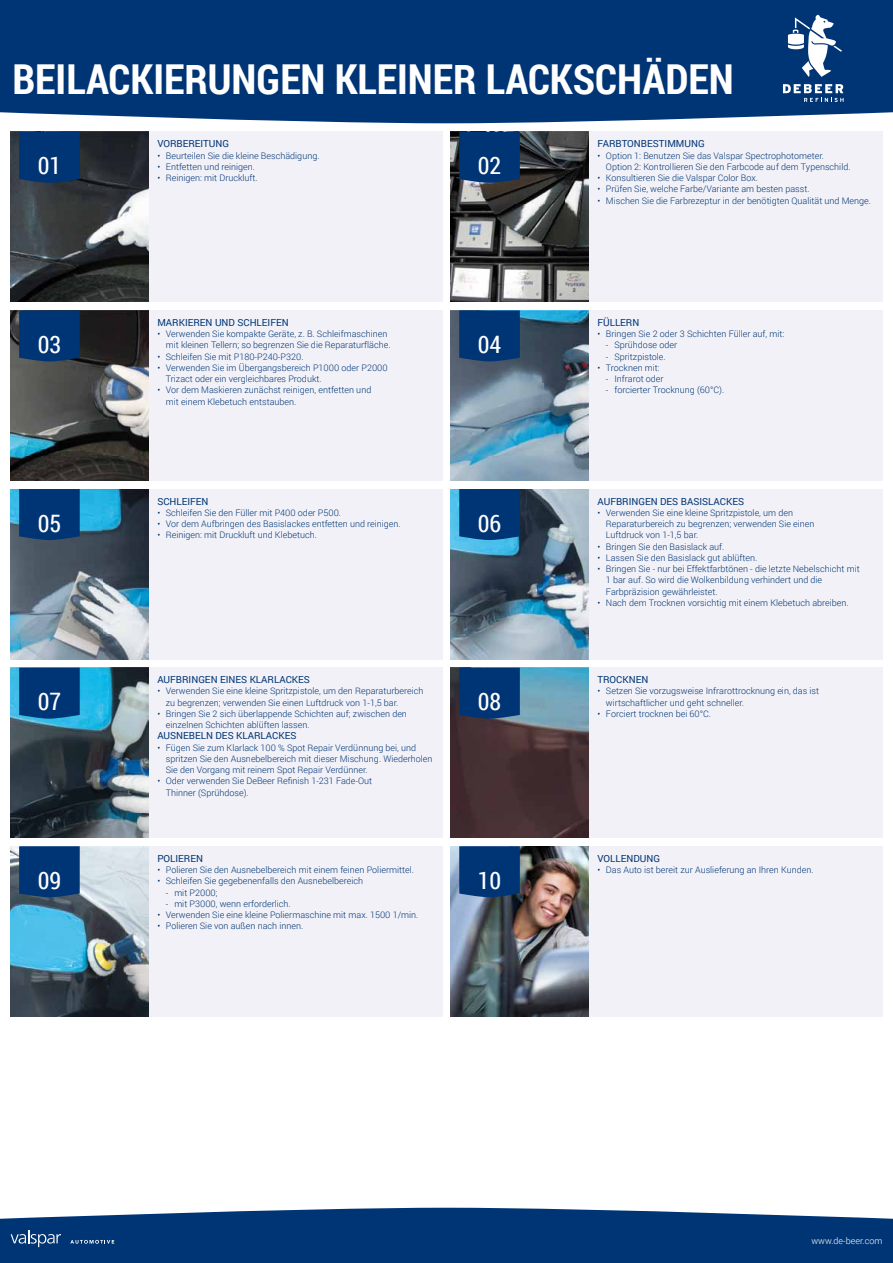
<style>
.page{position:relative;width:893px;height:1263px;background:#fff}
.page>*{position:absolute;margin:0;border:0;box-sizing:border-box;transform-origin:0 0}
.t1{font:700 41.25px "Roboto Condensed";color:#fff}
.t2{font:24px "Roboto Condensed";color:#fff}
.t3{font:9.75px "Roboto";color:#003575}
.t4{font:300 9px/11.2px "Roboto";color:#003575}
.t5{font:300 9px "Roboto";color:#fff}
</style>
<div class="page">
<img style="left:11px;top:310px;width:138px;height:170px">
<img style="left:11px;top:132px;width:138px;height:170px">
<img style="left:451px;top:132px;width:138px;height:170px">
<img style="left:451px;top:668px;width:138px;height:170px">
<img style="left:451px;top:310px;width:138px;height:170px">
<img style="left:451px;top:489px;width:138px;height:170px">
<img style="left:11px;top:489px;width:138px;height:170px">
<img style="left:11px;top:668px;width:138px;height:170px">
<img style="left:11px;top:846px;width:138px;height:170px">
<img style="left:451px;top:846px;width:138px;height:170px">
<div style="left:149px;top:132px;width:293px;height:170px;background:#f1f1f7"></div>
<div style="left:149px;top:310px;width:293px;height:170px;background:#f1f1f7"></div>
<div style="left:589px;top:310px;width:293px;height:170px;background:#f1f1f7"></div>
<div style="left:589px;top:132px;width:293px;height:170px;background:#f1f1f7"></div>
<div style="left:149px;top:668px;width:293px;height:170px;background:#f1f1f7"></div>
<div style="left:589px;top:668px;width:293px;height:170px;background:#f1f1f7"></div>
<div style="left:149px;top:846px;width:293px;height:170px;background:#f1f1f7"></div>
<div style="left:589px;top:846px;width:293px;height:170px;background:#f1f1f7"></div>
<div style="left:149px;top:489px;width:293px;height:170px;background:#f1f1f7"></div>
<div style="left:589px;top:489px;width:293px;height:170px;background:#f1f1f7"></div>
<div style="left:0;top:0;width:893px;height:123px;background:#003575"></div>
<svg style="left:0;top:1208px;width:893px;height:55px;background:#14447f"></svg>
<svg style="left:11px;top:1230px;width:50px;height:17px"></svg>
<svg style="left:70px;top:1240px;width:44px;height:4px"></svg>
<div style="left:19px;top:132px;width:61px;height:51px;background:#003575"></div>
<svg style="left:19px;top:310px;width:61px;height:51px;background:#023572"></svg>
<div style="left:459px;top:310px;width:61px;height:51px;background:#003575"></div>
<svg style="left:459px;top:132px;width:61px;height:51px;background:#043674"></svg>
<svg style="left:19px;top:668px;width:61px;height:51px;background:#023a79"></svg>
<svg style="left:459px;top:668px;width:61px;height:51px;background:#043774"></svg>
<svg style="left:19px;top:846px;width:61px;height:51px;background:#043775"></svg>
<svg style="left:459px;top:846px;width:61px;height:51px;background:#043876"></svg>
<div style="left:19px;top:489px;width:61px;height:51px;background:#003575"></div>
<div style="left:459px;top:489px;width:61px;height:51px;background:#003575"></div>
<svg style="left:783px;top:84px;width:60px;height:18px"></svg>
<svg style="left:788px;top:15px;width:54px;height:62px"></svg>
<h1 class="t1" style="left:12px;top:50px;width:723px">BEILACKIERUNGEN KLEINER LACKSCHÄDEN</h1>
<h2 class="t2" style="left:38px;top:149px;width:25px">01</h2>
<p class="t3" style="left:157px;top:137px;width:73px">VORBEREITUNG</p>
<p class="t4" style="left:157px;top:149px;width:164px">• Beurteilen Sie die kleine Beschädigung.</p>
<p class="t4" style="left:157px;top:161px;width:99px">• Entfetten und reinigen.</p>
<p class="t4" style="left:157px;top:172px;width:102px">• Reinigen: mit Druckluft.</p>
<h2 class="t2" style="left:478px;top:149px;width:25px">02</h2>
<p class="t3" style="left:157px;top:316px;width:133px">MARKIEREN UND SCHLEIFEN</p>
<p class="t4" style="left:166px;top:328px;width:226px;text-indent:-9px">• Verwenden Sie kompakte Geräte, z. B. Schleifmaschinen mit kleinen Tellern; so begrenzen Sie die Reparaturfläche.</p>
<p class="t4" style="left:157px;top:351px;width:148px">• Schleifen Sie mit P180-P240-P320.</p>
<p class="t4" style="left:166px;top:362px;width:223px;text-indent:-9px">• Verwenden Sie im Übergangsbereich P1000 oder P2000<br>Trizact oder ein vergleichbares Produkt.</p>
<p class="t4" style="left:166px;top:384px;width:207px;text-indent:-9px">• Vor dem Maskieren zunächst reinigen, entfetten und mit einem Klebetuch entstauben.</p>
<h2 class="t2" style="left:38px;top:328px;width:25px">03</h2>
<h2 class="t2" style="left:478px;top:328px;width:25px">04</h2>
<p class="t3" style="left:157px;top:494px;width:53px">SCHLEIFEN</p>
<p class="t4" style="left:157px;top:507px;width:185px">• Schleifen Sie den Füller mit P400 oder P500.</p>
<p class="t4" style="left:157px;top:518px;width:245px">• Vor dem Aufbringen des Basislackes entfetten und reinigen.</p>
<p class="t4" style="left:157px;top:529px;width:161px">• Reinigen: mit Druckluft und Klebetuch.</p>
<h2 class="t2" style="left:38px;top:506px;width:25px">05</h2>
<h2 class="t2" style="left:478px;top:506px;width:25px">06</h2>
<p class="t3" style="left:157px;top:673px;width:154px">AUFBRINGEN EINES KLARLACKES</p>
<p class="t4" style="left:166px;top:685px;width:259px;text-indent:-9px">• Verwenden Sie eine kleine Spritzpistole, um den Reparaturbereich zu begrenzen; verwenden Sie einen Luftdruck von 1-1,5 bar.</p>
<p class="t4" style="left:166px;top:708px;width:243px;text-indent:-9px">• Bringen Sie 2 sich überlappende Schichten auf; zwischen den einzelnen Schichten ablüften lassen.</p>
<p class="t3" style="left:157px;top:729px;width:141px">AUSNEBELN DES KLARLACKES</p>
<p class="t4" style="left:166px;top:741px;width:268px;text-indent:-9px">• Fügen Sie zum Klarlack 100 % Spot Repair Verdünnung bei, und spritzen Sie den Ausnebelbereich mit dieser Mischung. Wiederholen<br>Sie den Vorgang mit reinem Spot Repair Verdünner.</p>
<p class="t4" style="left:166px;top:775px;width:208px;text-indent:-9px">• Oder verwenden Sie DeBeer Refinish 1-231 Fade-Out<br>Thinner (Sprühdose).</p>
<h2 class="t2" style="left:38px;top:685px;width:25px">07</h2>
<h2 class="t2" style="left:478px;top:685px;width:25px">08</h2>
<p class="t3" style="left:157px;top:851px;width:47px">POLIEREN</p>
<p class="t4" style="left:157px;top:864px;width:258px">• Polieren Sie den Ausnebelbereich mit einem feinen Poliermittel.</p>
<p class="t4" style="left:157px;top:875px;width:207px">• Schleifen Sie gegebenenfalls den Ausnebelbereich</p>
<p class="t4" style="left:166px;top:886px;width:53px">- mit P2000;</p>
<p class="t4" style="left:166px;top:898px;width:126px">- mit P3000, wenn erforderlich.</p>
<p class="t4" style="left:157px;top:909px;width:263px">• Verwenden Sie eine kleine Poliermaschine mit max. 1500 1/min.</p>
<p class="t4" style="left:157px;top:920px;width:147px">• Polieren Sie von außen nach innen.</p>
<h2 class="t2" style="left:38px;top:863px;width:25px">09</h2>
<h2 class="t2" style="left:478px;top:863px;width:25px">10</h2>
<p class="t3" style="left:597px;top:137px;width:109px">FARBTONBESTIMMUNG</p>
<p class="t4" style="left:606px;top:149px;width:246px;text-indent:-9px">• Option 1: Benutzen Sie das Valspar Spectrophotometer.<br>Option 2: Kontrollieren Sie den Farbcode auf dem Typenschild.</p>
<p class="t4" style="left:597px;top:172px;width:162px">• Konsultieren Sie die Valspar Color Box.</p>
<p class="t4" style="left:597px;top:183px;width:214px">• Prüfen Sie, welche Farbe/Variante am besten passt.</p>
<p class="t4" style="left:597px;top:194px;width:275px">• Mischen Sie die Farbrezeptur in der benötigten Qualität und Menge.</p>
<p class="t3" style="left:597px;top:316px;width:43px">FÜLLERN</p>
<p class="t4" style="left:597px;top:328px;width:188px">• Bringen Sie 2 oder 3 Schichten Füller auf, mit:</p>
<p class="t4" style="left:606px;top:339px;width:73px">- Sprühdose oder</p>
<p class="t4" style="left:606px;top:351px;width:61px">- Spritzpistole.</p>
<p class="t4" style="left:597px;top:362px;width:64px">• Trocknen mit:</p>
<p class="t4" style="left:606px;top:373px;width:59px">- Infrarot oder</p>
<p class="t4" style="left:606px;top:384px;width:120px">- forcierter Trocknung (60°C).</p>
<p class="t3" style="left:597px;top:494px;width:148px">AUFBRINGEN DES BASISLACKES</p>
<p class="t4" style="left:606px;top:507px;width:210px;text-indent:-9px">• Verwenden Sie eine kleine Spritzpistole, um den<br>Reparaturbereich zu begrenzen; verwenden Sie einen<br>Luftdruck von 1-1,5 bar.</p>
<p class="t4" style="left:597px;top:540px;width:128px">• Bringen Sie den Basislack auf.</p>
<p class="t4" style="left:597px;top:552px;width:161px">• Lassen Sie den Basislack gut ablüften.</p>
<p class="t4" style="left:606px;top:563px;width:255px;text-indent:-9px">• Bringen Sie - nur bei Effektfarbtönen - die letzte Nebelschicht mit<br>1 bar auf. So wird die Wolkenbildung verhindert und die<br>Farbpräzision gewährleistet.</p>
<p class="t4" style="left:597px;top:597px;width:253px">• Nach dem Trocknen vorsichtig mit einem Klebetuch abreiben.</p>
<p class="t3" style="left:597px;top:673px;width:52px">TROCKNEN</p>
<p class="t4" style="left:606px;top:685px;width:215px;text-indent:-9px">• Setzen Sie vorzugsweise Infrarottrocknung ein, das ist wirtschaftlicher und geht schneller.</p>
<p class="t4" style="left:597px;top:708px;width:115px">• Forciert trocknen bei 60°C.</p>
<p class="t3" style="left:597px;top:851px;width:64px">VOLLENDUNG</p>
<p class="t4" style="left:597px;top:864px;width:218px">• Das Auto ist bereit zur Auslieferung an Ihren Kunden.</p>
<p class="t5" style="left:811px;top:1234px;width:72px">www.de-beer.com</p>
</div>
